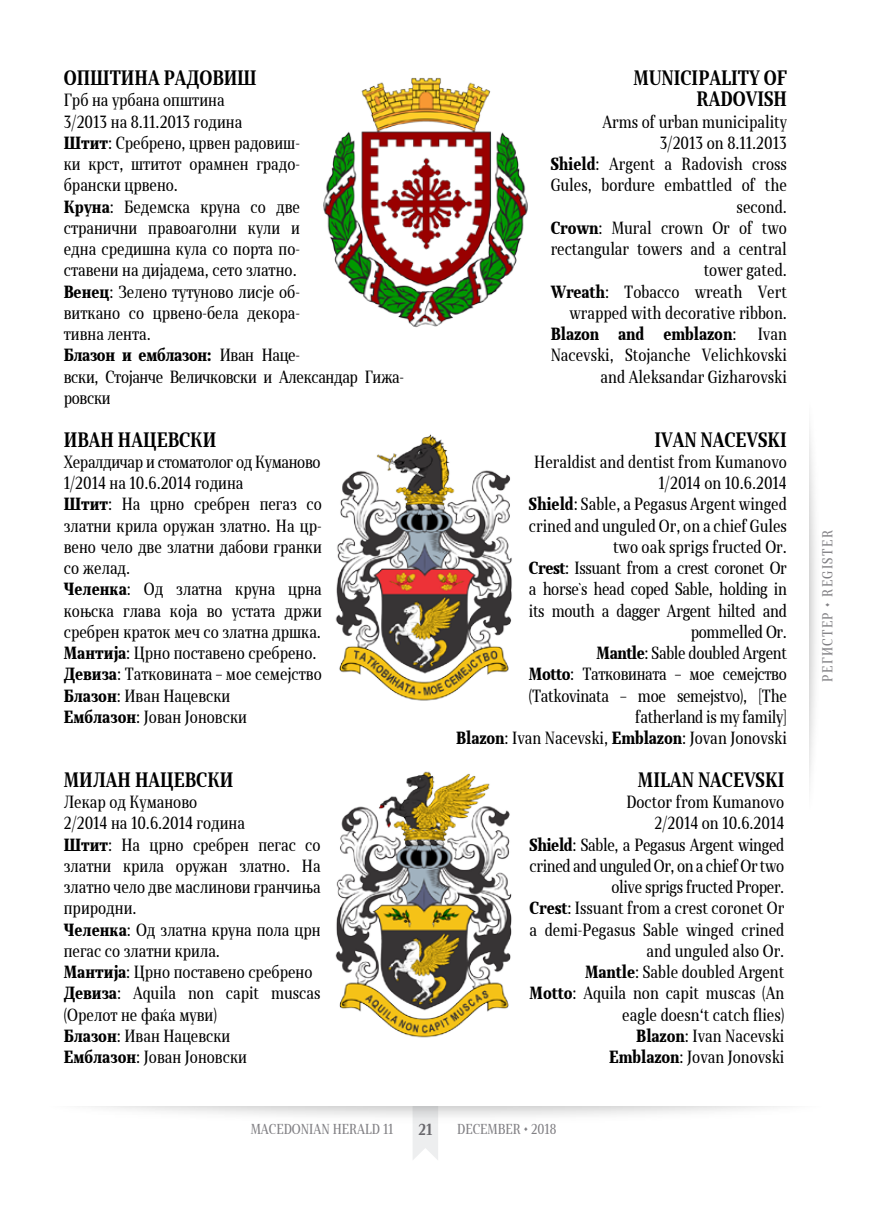
<style>
.page{position:relative;width:872px;height:1212px;background:#fff}
.page>*{position:absolute;margin:0;border:0;box-sizing:border-box;transform-origin:0 0}
.t1{font:700 19.5px/21.3px "Skola Serif Cn";color:#000}
.t2{font:16.5px/21.3px "Skola Serif Cn";color:#000}
.t3{font:16.5px/21.3px "Skola Serif Cn";letter-spacing:-.02em;color:#000;text-align:right}
.t4{font:900 16.5px "Skola Serif Cn";color:#000}
.t5{font:700 15px "Skola Serif Cn";color:#68676c}
.t6{font:13.5px "Skola Serif Cn";color:#818084}
.t7{font:13.5px "Skola Serif Cn";letter-spacing:.1em;color:#818084}
.s1{font-weight:900}
.s2{font-weight:400}
</style>
<div class="page">
<img style="left:323px;top:78px;width:205px;height:250px">
<img style="left:335px;top:434px;width:177px;height:267px">
<img style="left:335px;top:771px;width:177px;height:267px">
<p class="t1" style="left:64px;top:67px;width:194px">ОПШТИНА РАДОВИШ</p>
<p class="t2" style="left:64px;top:90px;width:342px">Грб на урбана општина<br>3/2013 на 8.11.2013 година<br><span class="s1">Штит</span>: Сребрено, црвен радовиш-<br>ки крст, штитот орамнен градо-<br>брански црвено.<br><span class="s1">Круна</span>: Бедемска круна со две<br>странични правоаголни кули и<br>една средишна кула со порта по-<br>ставени на дијадема, сето златно.<br><span class="s1">Венец</span>: Зелено тутуново лисје об-<br>виткано со црвено-бела декора-<br>тивна лента.<br><span class="s1">Блазон и емблазон:</span> Иван Наце-<br>вски, Стојанче Величковски и Александар Гижа&shy;ровски</p>
<p class="t1" style="left:64px;top:429px;width:154px">ИВАН НАЦЕВСКИ</p>
<p class="t2" style="left:64px;top:451px;width:259px">Хералдичар и стоматолог од Куманово<br>1/2014 на 10.6.2014 година<br><span class="s1">Штит</span>: На црно сребрен пегаз со златни крила оружан златно. На цр&shy;вено чело две златни дабови гранки со желад.<br><span class="s1">Челенка</span>: Од златна круна црна коњска глава која во устата држи сребрен краток меч со златна дршка.<br><span class="s1">Мантија</span>: Црно поставено сребрено.<br><span class="s1">Девиза</span>: Татковината – мое семејство<br><span class="s1">Блазон</span>: Иван Нацевски<br><span class="s1">Емблазон</span>: Јован Јоновски</p>
<p class="t1" style="left:64px;top:769px;width:171px">МИЛАН НАЦЕВСКИ</p>
<p class="t2" style="left:64px;top:791px;width:258px">Лекар од Куманово<br>2/2014 на 10.6.2014 година<br><span class="s1">Штит</span>: На црно сребрен пегас со златни крила оружан златно. На златно чело две маслинови гранчиња природни.<br><span class="s1">Челенка</span>: Од златна круна пола црн пегас со златни крила.<br><span class="s1">Мантија</span>: Црно поставено сребрено<br><span class="s1">Девиза</span>: Aquila non capit muscas (Орелот не фаќа муви)<br><span class="s1">Блазон</span>: Иван Нацевски<br><span class="s1">Емблазон</span>: Јован Јоновски</p>
<p class="t1" style="left:696px;top:67px;width:92px;text-indent:-63px">MUNICIPALITY OF<br>RADOVISH</p>
<p class="t2" style="left:602px;top:111px;width:186px">Arms of urban municipality</p>
<p class="t2" style="left:660px;top:132px;width:129px">3/2013 on 8.11.2013</p>
<p class="t2" style="left:550px;top:153px;width:238px"><span class="s1">Shield</span>: Argent a Radovish cross</p>
<p class="t2" style="left:550px;top:175px;width:238px">Gules, bordure embattled of the</p>
<p class="t2" style="left:736px;top:196px;width:52px">second.</p>
<p class="t2" style="left:550px;top:217px;width:238px"><span class="s1">Crown</span>: Mural crown Or of two</p>
<p class="t2" style="left:550px;top:238px;width:238px">rectangular towers and a central</p>
<p class="t2" style="left:703px;top:260px;width:85px">tower gated.</p>
<p class="t2" style="left:550px;top:281px;width:238px"><span class="s1">Wreath</span>: Tobacco wreath Vert</p>
<p class="t2" style="left:569px;top:302px;width:219px">wrapped with decorative ribbon.</p>
<p class="t4" style="left:550px;top:324px;width:187px">Blazon and emblazon<span class="s2">:</span></p>
<p class="t2" style="left:550px;top:323px;width:238px;text-align:right">Ivan<br>Nacevski, Stojanche Velichkovski and Aleksandar Gizharovski</p>
<p class="t1" style="left:654px;top:429px;width:134px">IVAN NACEVSKI</p>
<p class="t3" style="left:456px;top:451px;width:332px">Heraldist and dentist from Kumanovo<br>1/2014 on 10.6.2014<br><span class="s1">Shield</span>: Sable, a Pegasus Argent winged<br>crined and unguled Or, on a chief Gules<br>two oak sprigs fructed Or.<br><span class="s1">Crest</span>: Issuant from a crest coronet Or<br>a horse`s head coped Sable, holding in<br>its mouth a dagger Argent hilted and pommelled Or.<br><span class="s1">Mantle</span>: Sable doubled Argent<br><span class="s1">Motto</span>: Татковината – мое семејство (Tatkovinata – moe semejstvo), [The<br>fatherland is my family]<br><span class="s1">Blazon</span>: Ivan Nacevski, <span class="s1">Emblazon</span>: Jovan Jonovski</p>
<p class="t1" style="left:638px;top:769px;width:148px">MILAN NACEVSKI</p>
<p class="t2" style="left:529px;top:791px;width:256px;text-align:right">Doctor from Kumanovo<br>2/2014 on 10.6.2014<br><span class="s1">Shield</span>: Sable, a Pegasus Argent winged crined and unguled Or, on a chief Or two olive sprigs fructed Proper.<br><span class="s1">Crest</span>: Issuant from a crest coronet Or a demi-Pegasus Sable winged crined and unguled also Or.<br><span class="s1">Mantle</span>: Sable doubled Argent<br><span class="s1">Motto</span>: Aquila non capit muscas (An eagle doesn‘t catch flies)<br><span class="s1">Blazon</span>: Ivan Nacevski<br><span class="s1">Emblazon</span>: Jovan Jonovski</p>
<p class="t6" style="left:251px;top:1121px;width:144px">MACEDONIAN HERALD 11</p>
<p class="t5" style="left:418px;top:1120px;width:15px">21</p>
<p class="t6" style="left:457px;top:1121px;width:101px">DECEMBER • 2018</p>
<p class="t7" style="left:819px;top:682px;width:153px;rotate:-90deg">РЕГИСТЕР • REGISTER</p>
</div>
